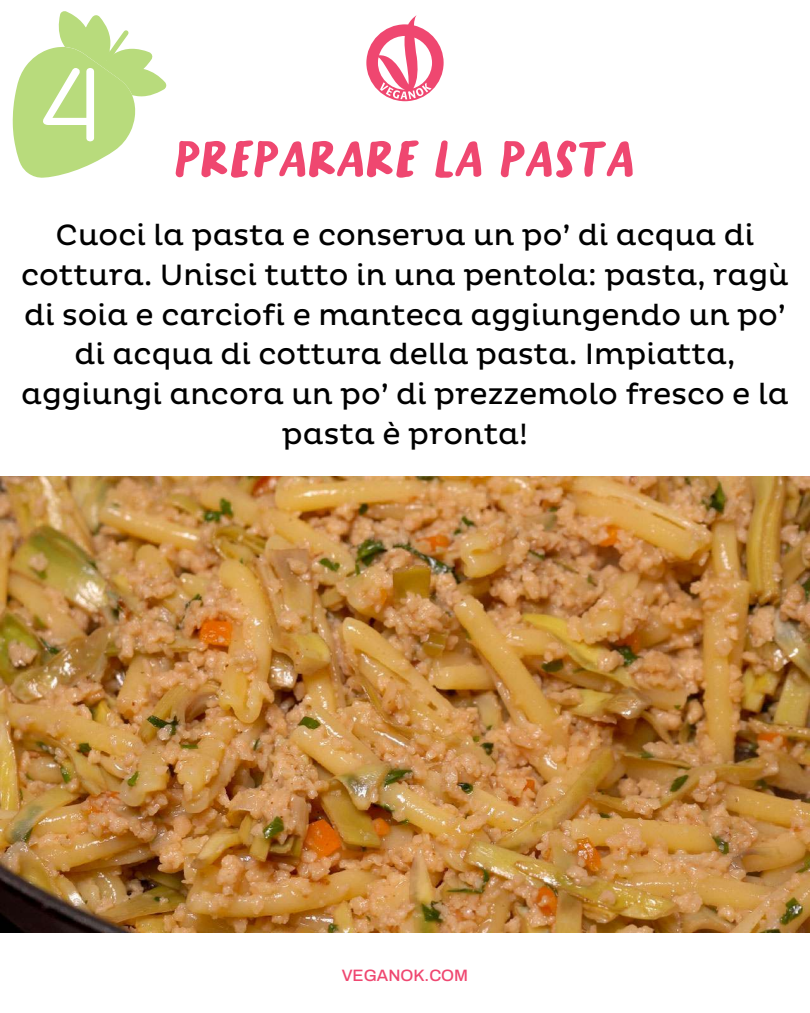
<style>
.page{position:relative;width:810px;height:1013px;background:#fff}
.page>*{position:absolute;margin:0;border:0;box-sizing:border-box;transform-origin:0 0}
.t1{font:300 113.5px "Hero";color:#fff}
.t2{font:60px "Long Weekend";color:#ef4770}
.t3{font:29.9px/39.8px "Pluto";color:#000;text-align:center}
.t4{font:500 16.5px "Archivo";color:#ef4770}
</style>
<div class="page">
<svg style="left:13px;top:11px;width:154px;height:167px"></svg>
<svg style="left:366px;top:15px;width:78px;height:86px"></svg>
<img style="left:0;top:476px;width:810px;height:456px">
<h1 class="t1" style="left:42px;top:33px;width:60px">4</h1>
<h2 class="t2" style="left:175px;top:138px;width:462px">PREPARARE LA PASTA</h2>
<p class="t3" style="left:21px;top:216px;width:769px">Cuoci la pasta e conserva un po’ di acqua di cottura. Unisci tutto in una pentola: pasta, ragù di soia e carciofi e manteca aggiungendo un po’ di acqua di cottura della pasta. Impiatta, aggiungi ancora un po’ di prezzemolo fresco e la pasta è pronta!</p>
<p class="t4" style="left:342px;top:966px;width:128px">VEGANOK.COM</p>
</div>
